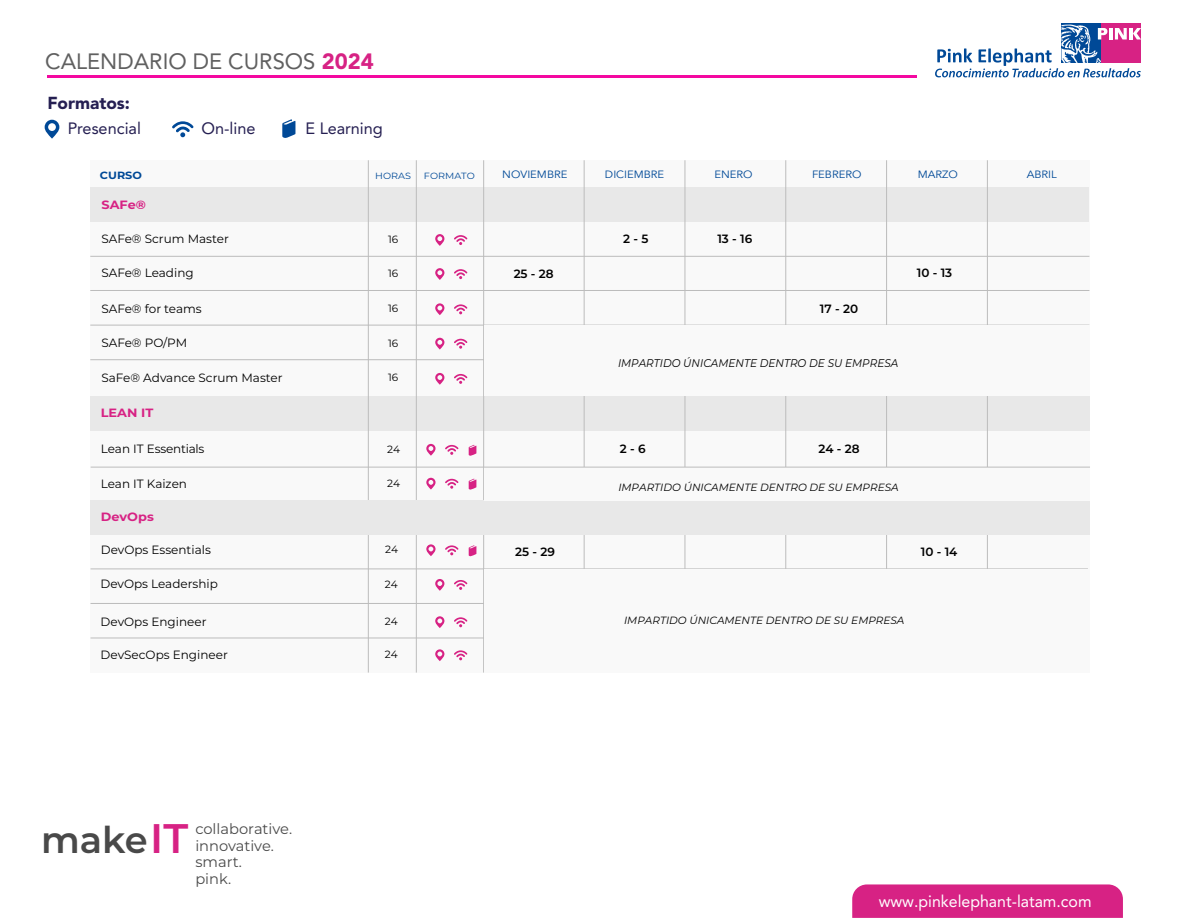
<style>
.page{position:relative;width:1188px;height:918px;background:#fff}
.page>*{position:absolute;margin:0;border:0;box-sizing:border-box;transform-origin:0 0}
.t1{font:600 36.9px "Montserrat";color:#494949}
.t2{font:22.05px "Avenir LT Std";color:#606060}
.t3{font:900 17.25px "Avenir LT Std";color:#251f52}
.t4{font:16.5px "Avenir LT Std";color:#fff}
.t5{font:16.35px "Avenir LT Std";color:#251f52}
.t6{font:14.7px/16.8px "Montserrat";color:#494949}
.t7{font:12px "Montserrat";color:#000}
.t8{font:600 12px "Montserrat";color:#000}
.t9{font:700 12px "Montserrat";color:#d72284;scale:1.07 1}
.t10{font:12px "Montserrat";letter-spacing:-.02em;color:#000}
.t11{font:italic 11.25px "Montserrat";color:#000;scale:.94 1}
.t12{font:italic 10.5px "Montserrat";color:#000}
.t13{font:10.5px "Avenir LT Std";color:#004997;scale:1.07 1}
.t14{font:10.5px "Montserrat";color:#000}
.t15{font:700 10.5px "Montserrat";color:#004997;scale:1.07 1}
.t16{font:9px "Montserrat";color:#004997;scale:1.07 1}
.s1{font-weight:900;color:#d72284}
.s2{font-size:41.25px;color:#d72284}
</style>
<div class="page">
<div style="left:1101px;top:23px;width:40px;height:40px;background:#d72284"></div>
<svg style="left:1061px;top:23px;width:40px;height:2px"></svg>
<svg style="left:935px;top:25px;width:206px;height:52px"></svg>
<hr style="left:47px;top:75px;width:870px;height:3px;background:#f408a0">
<svg style="left:852px;top:884px;width:271px;height:34px;background:#d82887"></svg>
<svg style="left:172px;top:121px;width:22px;height:16px"></svg>
<svg style="left:45px;top:120px;width:14px;height:19px"></svg>
<svg style="left:282px;top:119px;width:13px;height:19px"></svg>
<div style="left:90px;top:161px;width:1000px;height:512px;background:#f9f9f9"></div>
<div style="left:90px;top:187px;width:998px;height:35px;background:#e8e8e8"></div>
<hr style="left:90px;top:256px;width:999px;height:1px;background:#bcbcbc">
<hr style="left:90px;top:290px;width:999px;height:1px;background:#bcbcbc">
<hr style="left:90px;top:325px;width:999px;height:1px;background:#bcbcbc">
<hr style="left:90px;top:359px;width:999px;height:1px;background:#bcbcbc">
<div style="left:90px;top:396px;width:999px;height:35px;background:#e8e8e8"></div>
<hr style="left:368px;top:160px;width:1px;height:513px;background:#bcbcbc">
<hr style="left:416px;top:160px;width:1px;height:513px;background:#bcbcbc">
<hr style="left:483px;top:160px;width:1px;height:513px;background:#bcbcbc">
<hr style="left:584px;top:160px;width:1px;height:409px;background:#bcbcbc">
<hr style="left:685px;top:160px;width:1px;height:409px;background:#bcbcbc">
<hr style="left:785px;top:160px;width:1px;height:409px;background:#bcbcbc">
<hr style="left:886px;top:160px;width:1px;height:409px;background:#bcbcbc">
<hr style="left:987px;top:160px;width:1px;height:409px;background:#bcbcbc">
<div style="left:90px;top:500px;width:999px;height:35px;background:#e8e8e8"></div>
<hr style="left:91px;top:603px;width:997px;height:1px;background:#bcbcbc">
<hr style="left:91px;top:569px;width:997px;height:1px;background:#bcbcbc">
<hr style="left:91px;top:638px;width:997px;height:1px;background:#bcbcbc">
<div style="left:484px;top:325px;width:606px;height:71px;background:#f9f9f9"></div>
<div style="left:484px;top:569px;width:606px;height:104px;background:#f9f9f9"></div>
<div style="left:484px;top:467px;width:606px;height:34px;background:#f9f9f9"></div>
<svg style="left:454px;top:339px;width:13px;height:10px"></svg>
<svg style="left:435px;top:338px;width:9px;height:12px"></svg>
<svg style="left:454px;top:374px;width:13px;height:10px"></svg>
<svg style="left:435px;top:373px;width:9px;height:12px"></svg>
<svg style="left:454px;top:235px;width:13px;height:10px"></svg>
<svg style="left:435px;top:234px;width:9px;height:12px"></svg>
<svg style="left:454px;top:269px;width:13px;height:10px"></svg>
<svg style="left:435px;top:268px;width:9px;height:12px"></svg>
<svg style="left:454px;top:304px;width:13px;height:10px"></svg>
<svg style="left:435px;top:303px;width:9px;height:12px"></svg>
<svg style="left:454px;top:580px;width:13px;height:10px"></svg>
<svg style="left:435px;top:579px;width:9px;height:12px"></svg>
<svg style="left:454px;top:617px;width:13px;height:10px"></svg>
<svg style="left:435px;top:616px;width:9px;height:12px"></svg>
<svg style="left:454px;top:650px;width:13px;height:10px"></svg>
<svg style="left:435px;top:649px;width:9px;height:12px"></svg>
<svg style="left:445px;top:545px;width:13px;height:10px"></svg>
<svg style="left:426px;top:544px;width:10px;height:12px"></svg>
<svg style="left:469px;top:545px;width:7px;height:11px"></svg>
<hr style="left:91px;top:467px;width:999px;height:1px;background:#bcbcbc">
<svg style="left:445px;top:445px;width:13px;height:10px"></svg>
<svg style="left:426px;top:444px;width:10px;height:12px"></svg>
<svg style="left:469px;top:445px;width:7px;height:11px"></svg>
<svg style="left:445px;top:479px;width:13px;height:10px"></svg>
<svg style="left:426px;top:478px;width:10px;height:12px"></svg>
<svg style="left:469px;top:479px;width:7px;height:11px"></svg>
<h2 class="t2" style="left:45px;top:49px;width:330px">CALENDARIO DE CURSOS <span class="s1">2024</span></h2>
<h3 class="t3" style="left:47px;top:92px;width:84px">Formatos:</h3>
<h3 class="t5" style="left:68px;top:118px;width:75px">Presencial</h3>
<h3 class="t5" style="left:202px;top:118px;width:56px">On-line</h3>
<h3 class="t5" style="left:306px;top:118px;width:79px">E Learning</h3>
<p class="t15" style="left:100px;top:168px;width:41px">CURSO</p>
<p class="t16" style="left:375px;top:170px;width:35px">HORAS</p>
<p class="t16" style="left:424px;top:170px;width:49px">FORMATO</p>
<p class="t13" style="left:502px;top:168px;width:62px">NOVIEMBRE</p>
<p class="t13" style="left:605px;top:168px;width:57px">DICIEMBRE</p>
<p class="t13" style="left:714px;top:168px;width:37px">ENERO</p>
<p class="t13" style="left:812px;top:168px;width:48px">FEBRERO</p>
<p class="t13" style="left:918px;top:168px;width:39px">MARZO</p>
<p class="t13" style="left:1027px;top:168px;width:30px">ABRIL</p>
<p class="t9" style="left:102px;top:196px;width:43px">SAFe®</p>
<p class="t7" style="left:101px;top:231px;width:129px">SAFe® Scrum Master</p>
<p class="t7" style="left:101px;top:265px;width:94px">SAFe® Leading</p>
<p class="t7" style="left:101px;top:300px;width:102px">SAFe® for teams</p>
<p class="t7" style="left:101px;top:334px;width:87px">SAFe® PO/PM</p>
<p class="t7" style="left:101px;top:370px;width:183px">SaFe® Advance Scrum Master</p>
<p class="t9" style="left:101px;top:404px;width:51px">LEAN IT</p>
<p class="t10" style="left:101px;top:441px;width:105px">Lean IT Essentials</p>
<p class="t7" style="left:101px;top:476px;width:88px">Lean IT Kaizen</p>
<p class="t9" style="left:101px;top:509px;width:51px">DevOps</p>
<p class="t14" style="left:388px;top:232px;width:12px">16</p>
<p class="t14" style="left:388px;top:266px;width:12px">16</p>
<p class="t14" style="left:388px;top:301px;width:12px">16</p>
<p class="t14" style="left:388px;top:336px;width:12px">16</p>
<p class="t14" style="left:388px;top:370px;width:12px">16</p>
<p class="t14" style="left:387px;top:442px;width:14px">24</p>
<p class="t14" style="left:387px;top:476px;width:14px">24</p>
<p class="t8" style="left:514px;top:265px;width:42px">25 - 28</p>
<p class="t8" style="left:623px;top:230px;width:27px">2 - 5</p>
<p class="t8" style="left:717px;top:230px;width:36px">13 - 16</p>
<p class="t8" style="left:820px;top:300px;width:40px">17 - 20</p>
<p class="t11" style="left:618px;top:356px;width:300px">IMPARTIDO ÚNICAMENTE DENTRO DE SU EMPRESA</p>
<p class="t8" style="left:917px;top:265px;width:37px">10 - 13</p>
<p class="t8" style="left:620px;top:440px;width:27px">2 - 6</p>
<p class="t8" style="left:818px;top:440px;width:43px">24 - 28</p>
<p class="t12" style="left:618px;top:480px;width:282px">IMPARTIDO ÚNICAMENTE DENTRO DE SU EMPRESA</p>
<p class="t7" style="left:101px;top:541px;width:112px">DevOps Essentials</p>
<p class="t14" style="left:385px;top:542px;width:14px">24</p>
<p class="t8" style="left:515px;top:543px;width:41px">25 - 29</p>
<p class="t8" style="left:921px;top:543px;width:38px">10 - 14</p>
<p class="t7" style="left:101px;top:576px;width:119px">DevOps Leadership</p>
<p class="t14" style="left:385px;top:577px;width:14px">24</p>
<p class="t7" style="left:101px;top:613px;width:107px">DevOps Engineer</p>
<p class="t14" style="left:385px;top:614px;width:14px">24</p>
<p class="t7" style="left:101px;top:646px;width:129px">DevSecOps Engineer</p>
<p class="t14" style="left:385px;top:647px;width:14px">24</p>
<h1 class="t1" style="left:41px;top:814px;width:149px">make<span class="s2">IT</span></h1>
<p class="t6" style="left:195px;top:820px;width:98px">collaborative. innovative. smart.<br>pink.</p>
<p class="t12" style="left:624px;top:613px;width:282px">IMPARTIDO ÚNICAMENTE DENTRO DE SU EMPRESA</p>
<h3 class="t4" style="left:879px;top:892px;width:214px">www.pinkelephant-latam.com</h3>
</div>
